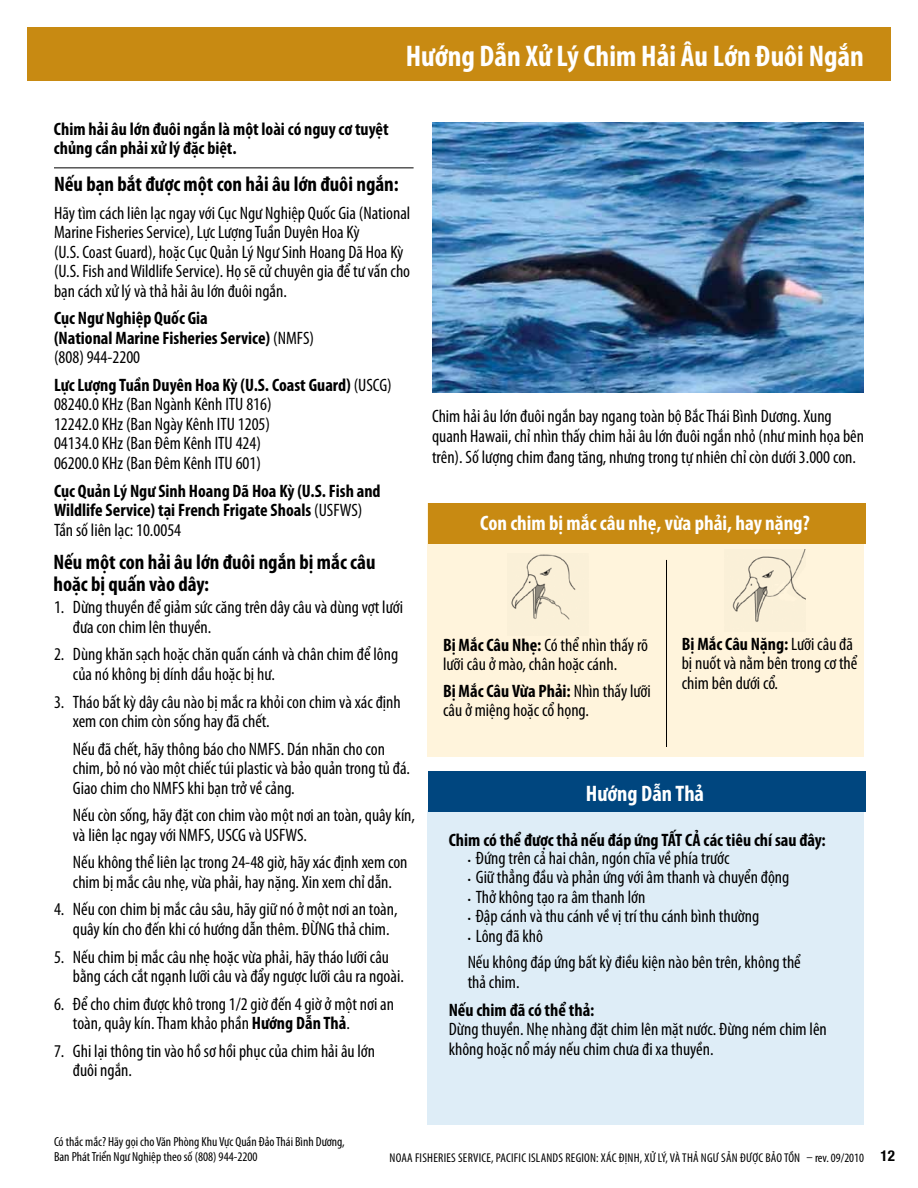
<style>
.page{position:relative;width:918px;height:1188px;background:#fff}
.page>*{position:absolute;margin:0;border:0;box-sizing:border-box;transform-origin:0 0}
.t1{font:700 condensed 30px "Myriad Pro";color:#fff}
.t2{font:700 condensed 22.5px "Myriad Pro";color:#fff}
.t3{font:700 condensed 21px/22.5px "Myriad Pro";color:#000}
.t4{font:700 condensed 21px "Myriad Pro";color:#fff}
.t5{font:condensed 18px/19.5px "Myriad Pro";color:#000}
.t6{font:700 condensed 18px/19.5px "Myriad Pro";color:#000}
.t7{font:condensed 13.2px/15px "Myriad Pro";color:#000}
.t8{font:condensed 12.75px "Myriad Pro";letter-spacing:.02em;color:#000}
.s1{font-weight:400}
.s2{font-weight:700}
.s3{font-size:12px}
.s4{font-family:"Helvetica Neue LT Std";font-weight:700;font-size:15px}
</style>
<div class="page">
<div style="left:27px;top:27px;width:864px;height:54px;background:#c88a12"></div>
<div style="left:428px;top:503px;width:436px;height:254px;background:#fff4dc"></div>
<div style="left:428px;top:810px;width:436px;height:315px;background:#deedf7"></div>
<img style="left:432px;top:123px;width:432px;height:270px">
<img style="left:511px;top:554px;width:65px;height:66px">
<img style="left:732px;top:549px;width:73px;height:73px">
<div style="left:428px;top:503px;width:438px;height:41px;background:#c88a12"></div>
<div style="left:428px;top:771px;width:438px;height:40px;background:#00467f"></div>
<hr style="left:666px;top:560px;width:1px;height:187px;background:#000">
<hr style="left:54px;top:167px;width:360px;height:1px;background:#000">
<h1 class="t1" style="left:406px;top:37px;width:460px">Hướng Dẫn Xử Lý Chim Hải Âu Lớn Đuôi Ngắn</h1>
<p class="t6" style="left:54px;top:119px;width:336px">Chim hải âu lớn đuôi ngắn là một loài có nguy cơ tuyệt chủng cần phải xử lý đặc biệt.</p>
<p class="t3" style="left:54px;top:173px;width:346px">Nếu bạn bắt được một con hải âu lớn đuôi ngắn:</p>
<p class="t5" style="left:54px;top:203px;width:358px">Hãy tìm cách liên lạc ngay với Cục Ngư Nghiệp Quốc Gia (National Marine Fisheries Service), Lực Lượng Tuần Duyên Hoa Kỳ<br>(U.S. Coast Guard), hoặc Cục Quản Lý Ngư Sinh Hoang Dã Hoa Kỳ (U.S. Fish and Wildlife Service). Họ sẽ cử chuyên gia để tư vấn cho bạn cách xử lý và thả hải âu lớn đuôi ngắn.</p>
<p class="t6" style="left:54px;top:308px;width:262px">Cục Ngư Nghiệp Quốc Gia<br>(National Marine Fisheries Service) <span class="s1">(NMFS) (808) 944-2200</span></p>
<p class="t5" style="left:54px;top:375px;width:339px"><span class="s2">Lực Lượng Tuần Duyên Hoa Kỳ (U.S. Coast Guard)</span> (USCG)<br>08240.0 KHz (Ban Ngành Kênh ITU 816)<br>12242.0 KHz (Ban Ngày Kênh ITU 1205)<br>04134.0 KHz (Ban Đêm Kênh ITU 424)<br>06200.0 KHz (Ban Đêm Kênh ITU 601)</p>
<p class="t6" style="left:54px;top:480px;width:328px">Cục Quản Lý Ngư Sinh Hoang Dã Hoa Kỳ (U.S. Fish and<br>Wildlife Service) tại French Frigate Shoals <span class="s1">(USFWS)<br>Tần số liên lạc: 10.0054</span></p>
<p class="t3" style="left:53px;top:550px;width:324px">Nếu một con hải âu lớn đuôi ngắn bị mắc câu hoặc bị quấn vào dây:</p>
<p class="t5" style="left:73px;top:597px;width:332px;text-indent:-19px">1. Dừng thuyền để giảm sức căng trên dây câu và dùng vợt lưới đưa con chim lên thuyền.</p>
<p class="t5" style="left:73px;top:645px;width:327px;text-indent:-19px">2. Dùng khăn sạch hoặc chăn quấn cánh và chân chim để lông của nó không bị dính dầu hoặc bị hư.</p>
<p class="t5" style="left:73px;top:692px;width:329px;text-indent:-19px">3. Tháo bất kỳ dây câu nào bị mắc ra khỏi con chim và xác định xem con chim còn sống hay đã chết.</p>
<p class="t5" style="left:73px;top:739px;width:339px">Nếu đã chết, hãy thông báo cho NMFS. Dán nhãn cho con chim, bỏ nó vào một chiếc túi plastic và bảo quản trong tủ đá.<br>Giao chim cho NMFS khi bạn trở về cảng.</p>
<p class="t5" style="left:73px;top:805px;width:344px">Nếu còn sống, hãy đặt con chim vào một nơi an toàn, quây kín, và liên lạc ngay với NMFS, USCG và USFWS.</p>
<p class="t5" style="left:73px;top:852px;width:336px">Nếu không thể liên lạc trong 24-48 giờ, hãy xác định xem con chim bị mắc câu nhẹ, vừa phải, hay nặng. Xin xem chỉ dẫn.</p>
<p class="t5" style="left:73px;top:900px;width:326px;text-indent:-19px">4. Nếu con chim bị mắc câu sâu, hãy giữ nó ở một nơi an toàn, quây kín cho đến khi có hướng dẫn thêm. ĐỪNG thả chim.</p>
<p class="t5" style="left:73px;top:947px;width:333px;text-indent:-19px">5. Nếu chim bị mắc câu nhẹ hoặc vừa phải, hãy tháo lưỡi câu bằng cách cắt ngạnh lưỡi câu và đẩy ngược lưỡi câu ra ngoài.</p>
<p class="t5" style="left:73px;top:994px;width:323px;text-indent:-19px">6. Để cho chim được khô trong 1/2 giờ đến 4 giờ ở một nơi an toàn, quây kín. Tham khảo phần <span class="s2">Hướng Dẫn Thả</span>.</p>
<p class="t5" style="left:73px;top:1041px;width:304px;text-indent:-19px">7. Ghi lại thông tin vào hồ sơ hồi phục của chim hải âu lớn đuôi ngắn.</p>
<p class="t5" style="left:432px;top:406px;width:434px;line-height:20.2px">Chim hải âu lớn đuôi ngắn bay ngang toàn bộ Bắc Thái Bình Dương. Xung quanh Hawaii, chỉ nhìn thấy chim hải âu lớn đuôi ngắn nhỏ (như minh họa bên trên). Số lượng chim đang tăng, nhưng trong tự nhiên chỉ còn dưới 3.000 con.</p>
<p class="t4" style="left:480px;top:510px;width:331px">Con chim bị mắc câu nhẹ, vừa phải, hay nặng?</p>
<p class="t5" style="left:443px;top:635px;width:207px"><span class="s2">Bị Mắc Câu Nhẹ:</span> Có thể nhìn thấy rõ lưỡi câu ở mào, chân hoặc cánh.</p>
<p class="t5" style="left:443px;top:681px;width:209px"><span class="s2">Bị Mắc Câu Vừa Phải:</span> Nhìn thấy lưỡi câu ở miệng hoặc cổ họng.</p>
<p class="t5" style="left:682px;top:634px;width:177px"><span class="s2">Bị Mắc Câu Nặng:</span> Lưỡi câu đã bị nuốt và nằm bên trong cơ thể chim bên dưới cổ.</p>
<p class="t2" style="left:586px;top:779px;width:120px">Hướng Dẫn Thả</p>
<p class="t6" style="left:449px;top:830px;width:378px">Chim có thể được thả nếu đáp ứng TẤT CẢ các tiêu chí sau đây:</p>
<p class="t5" style="left:468px;top:848px;width:263px"><span class="s3">•</span> Đứng trên cả hai chân, ngón chĩa về phía trước</p>
<p class="t5" style="left:468px;top:867px;width:323px"><span class="s3">•</span> Giữ thẳng đầu và phản ứng với âm thanh và chuyển động</p>
<p class="t5" style="left:468px;top:887px;width:179px"><span class="s3">•</span> Thở không tạo ra âm thanh lớn</p>
<p class="t5" style="left:468px;top:906px;width:293px"><span class="s3">•</span> Đập cánh và thu cánh về vị trí thu cánh bình thường</p>
<p class="t5" style="left:468px;top:922px;width:335px;line-height:26.7px"><span class="s3">•</span> Lông đã khô<br>Nếu không đáp ứng bất kỳ điều kiện nào bên trên, không thể</p>
<p class="t5" style="left:468px;top:972px;width:53px">thả chim.</p>
<p class="t6" style="left:449px;top:1000px;width:147px">Nếu chim đã có thể thả:</p>
<p class="t5" style="left:449px;top:1020px;width:380px">Dừng thuyền. Nhẹ nhàng đặt chim lên mặt nước. Đừng ném chim lên không hoặc nổ máy nếu chim chưa đi xa thuyền.</p>
<p class="t7" style="left:54px;top:1134px;width:292px">Có thắc mắc? Hãy gọi cho Văn Phòng Khu Vực Quần Đảo Thái Bình Dương,<br>Ban Phát Triển Ngư Nghiệp theo số (808) 944-2200</p>
<p class="t8" style="left:390px;top:1150px;width:507px">NOAA FISHERIES SERVICE, PACIFIC ISLANDS REGION: Xác Định, Xử Lý, và Thả Ngư Sản Được Bảo Tồn – rev. 09/2010 <span class="s4">12</span></p>
</div>
